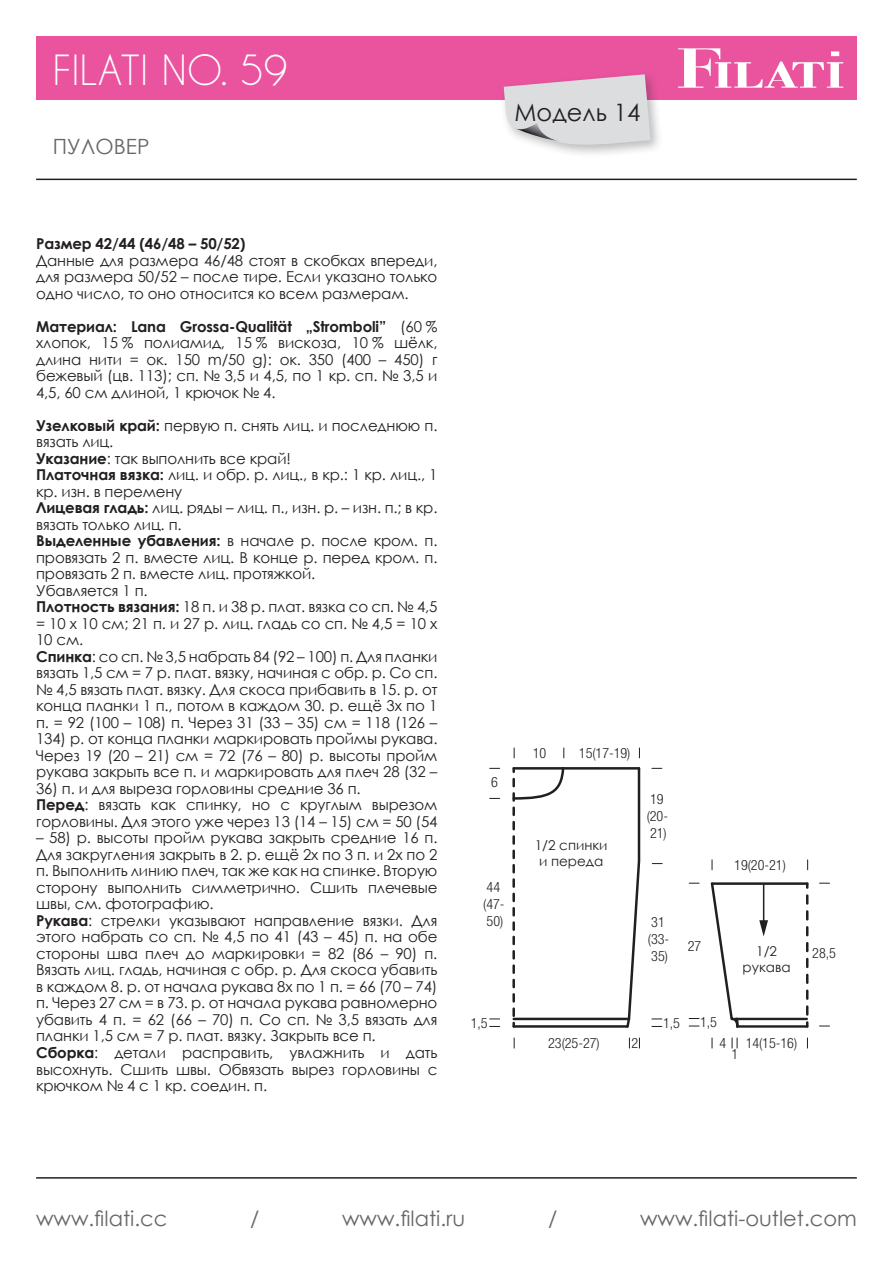
<style>
.page{position:relative;width:893px;height:1263px;background:#fff}
.page>*{position:absolute;margin:0;border:0;box-sizing:border-box;transform-origin:0 0}
.t1{font:39px "Caviar Dreams";color:#fff}
.t2{font:24px "Century Gothic";color:#231f20}
.t3{font:21px "Century Gothic";color:#67676a}
.Helv_Neue_Light_9_pt{font:15px/16.5px "Century Gothic";letter-spacing:-.01em;color:#231f20;text-align:justify}
.Helv_Neue_Light_9_pt-2{font:700 15px "Century Gothic";letter-spacing:-.01em;color:#231f20}
.t4{font:300 condensed 14.1px/17px "Helvetica Neue";color:#231f20}
.Helv_Neue_Light_9_11{font:13.5px "Century Gothic";color:#231f20}
.s1{font-weight:700}
</style>
<div class="page">
<hr style="left:36px;top:1177px;width:821px;height:1px;background:#231f20">
<hr style="left:36px;top:179px;width:821px;height:1px;background:#231f20">
<div style="left:36px;top:36px;width:821px;height:64px;background:#ea549f"></div>
<svg style="left:678px;top:48px;width:165px;height:40px"></svg>
<div style="left:499px;top:70px;width:165px;height:88px;background:#231f20;opacity:.3"></div>
<svg style="left:504px;top:74px;width:147px;height:76px;background:#dcced7"></svg>
<hr style="left:712px;top:882px;width:95px;height:3px;background:#231f20">
<svg style="left:710px;top:882px;width:30px;height:167px"></svg>
<svg style="left:806px;top:895px;width:2px;height:131px"></svg>
<hr style="left:737px;top:1025px;width:70px;height:3px;background:#231f20">
<hr style="left:735px;top:1018px;width:72px;height:2px;background:#231f20">
<hr style="left:763px;top:884px;width:1px;height:39px;background:#231f20">
<svg style="left:759px;top:920px;width:9px;height:16px"></svg>
<hr style="left:514px;top:1025px;width:113px;height:3px;background:#231f20">
<hr style="left:514px;top:1018px;width:115px;height:2px;background:#231f20">
<hr style="left:563px;top:767px;width:76px;height:3px;background:#231f20">
<svg style="left:625px;top:767px;width:16px;height:261px"></svg>
<svg style="left:512px;top:767px;width:54px;height:259px"></svg>
<p class="t1" style="left:53px;top:47px;width:236px">FILATI NO. 59</p>
<p class="t3" style="left:53px;top:131px;width:98px">ПУЛОВЕР</p>
<p class="Helv_Neue_Light_9_pt-2" style="left:36px;top:233px;width:211px">Размер 42/44 (46/48 – 50/52)</p>
<p class="Helv_Neue_Light_9_pt" style="left:36px;top:252px;width:403px">Данные для размера 46/48 стоят в скобках впереди, для размера 50/52 – после тире. Если указано только одно число, то оно относится ко всем размерам.</p>
<p class="Helv_Neue_Light_9_pt" style="left:36px;top:318px;width:403px"><span class="s1">Материал: Lana Grossa-Qualität „Stromboli”</span> (60 % хлопок, 15 % полиамид, 15 % вискоза, 10 % шёлк, длина нити = ок. 150 m/50 g): ок. 350 (400 – 450) г бежевый (цв. 113); сп. № 3,5 и 4,5, по 1 кр. сп. № 3,5 и 4,5, 60 см длиной, 1 крючок № 4.</p>
<p class="Helv_Neue_Light_9_pt" style="left:36px;top:417px;width:403px"><span class="s1">Узелковый край:</span> первую п. снять лиц. и последнюю п. вязать лиц.</p>
<p class="Helv_Neue_Light_9_pt" style="left:36px;top:450px;width:256px"><span class="s1">Указание</span>: так выполнить все край!</p>
<p class="Helv_Neue_Light_9_pt" style="left:36px;top:466px;width:403px"><span class="s1">Платочная вязка:</span> лиц. и обр. р. лиц., в кр.: 1 кр. лиц., 1 кр. изн. в перемену</p>
<p class="Helv_Neue_Light_9_pt" style="left:36px;top:499px;width:403px"><span class="s1">Лицевая гладь:</span> лиц. ряды – лиц. п., изн. р. – изн. п.; в кр. вязать только лиц. п.</p>
<p class="Helv_Neue_Light_9_pt" style="left:36px;top:532px;width:403px"><span class="s1">Выделенные убавления:</span> в начале р. после кром. п. провязать 2 п. вместе лиц. В конце р. перед кром. п. провязать 2 п. вместе лиц. протяжкой.</p>
<p class="Helv_Neue_Light_9_pt" style="left:36px;top:582px;width:113px">Убавляется 1 п.</p>
<p class="Helv_Neue_Light_9_pt" style="left:36px;top:598px;width:403px"><span class="s1">Плотность вязания:</span> 18 п. и 38 р. плат. вязка со сп. № 4,5 = 10 x 10 см; 21 п. и 27 р. лиц. гладь со сп. № 4,5 = 10 x 10 см.</p>
<p class="Helv_Neue_Light_9_pt" style="left:36px;top:648px;width:403px"><span class="s1">Спинка</span>: со сп. № 3,5 набрать 84 (92 – 100) п. Для планки вязать 1,5 см = 7 р. плат. вязку, начиная с обр. р. Со сп. № 4,5 вязать плат. вязку. Для скоса прибавить в 15. р. от конца планки 1 п., потом в каждом 30. р. ещё 3x по 1 п. = 92 (100 – 108) п. Через 31 (33 – 35) см = 118 (126 – 134) р. от конца планки маркировать проймы рукава.<br>Через 19 (20 – 21) см = 72 (76 – 80) р. высоты пройм рукава закрыть все п. и маркировать для плеч 28 (32 –</p>
<p class="Helv_Neue_Light_9_pt" style="left:36px;top:780px;width:326px">36) п. и для выреза горловины средние 36 п.</p>
<p class="Helv_Neue_Light_9_pt" style="left:36px;top:796px;width:403px"><span class="s1">Перед</span>: вязать как спинку, но с круглым вырезом горловины. Для этого уже через 13 (14 – 15) см = 50 (54</p>
<p class="Helv_Neue_Light_9_pt" style="left:36px;top:829px;width:403px">– 58) р. высоты пройм рукава закрыть средние 16 п.<br>Для закругления закрыть в 2. р. ещё 2x по 3 п. и 2x по 2 п. Выполнить линию плеч, так же как на спинке. Вторую сторону выполнить симметрично. Сшить плечевые швы, см. фотографию.</p>
<p class="Helv_Neue_Light_9_pt" style="left:36px;top:912px;width:403px"><span class="s1">Рукава</span>: стрелки указывают направление вязки. Для этого набрать со сп. № 4,5 по 41 (43 – 45) п. на обе стороны шва плеч до маркировки = 82 (86 – 90) п.<br>Вязать лиц. гладь, начиная с обр. р. Для скоса убавить в каждом 8. р. от начала рукава 8x по 1 п. = 66 (70 – 74) п. Через 27 см = в 73. р. от начала рукава равномерно убавить 4 п. = 62 (66 – 70) п. Со сп. № 3,5 вязать для планки 1,5 см = 7 р. плат. вязку. Закрыть все п.</p>
<p class="Helv_Neue_Light_9_pt" style="left:36px;top:1044px;width:403px"><span class="s1">Сборка</span>: детали расправить, увлажнить и дать высохнуть. Сшить швы. Обвязать вырез горловины с крючком № 4 с 1 кр. соедин. п.</p>
<p class="t4" style="left:351px;top:886px;width:66px">Rücken- und</p>
<p class="t4" style="left:351px;top:920px;width:30px">Hälfte</p>
<p class="t2" style="left:515px;top:96px;width:127px">Модель 14</p>
<p class="t4" style="left:491px;top:774px;width:8px">6</p>
<p class="t4" style="left:483px;top:878px;width:23px">44 (47-<br>50)</p>
<p class="t4" style="left:533px;top:744px;width:15px">10</p>
<p class="t4" style="left:579px;top:744px;width:53px">15(17-19)</p>
<p class="Helv_Neue_Light_9_11" style="left:535px;top:835px;width:74px">1/2 спинки</p>
<p class="Helv_Neue_Light_9_11" style="left:539px;top:852px;width:66px">и переда</p>
<p class="t4" style="left:647px;top:791px;width:23px">19 (20-<br>21)</p>
<p class="t4" style="left:648px;top:914px;width:23px">31 (33-<br>35)</p>
<p class="t4" style="left:688px;top:937px;width:15px">27</p>
<p class="t4" style="left:734px;top:856px;width:53px">19(20-21)</p>
<p class="Helv_Neue_Light_9_11" style="left:756px;top:941px;width:22px">1/2</p>
<p class="Helv_Neue_Light_9_11" style="left:743px;top:958px;width:49px">рукава</p>
<p class="t4" style="left:812px;top:944px;width:25px">28,5</p>
<p class="t4" style="left:471px;top:1015px;width:18px">1,5</p>
<p class="t4" style="left:663px;top:1014px;width:18px">1,5</p>
<p class="t4" style="left:548px;top:1035px;width:53px">23(25-27)</p>
<p class="t4" style="left:631px;top:1035px;width:8px">2</p>
<p class="t4" style="left:700px;top:1013px;width:18px">1,5</p>
<p class="t4" style="left:719px;top:1035px;width:8px">4</p>
<p class="t4" style="left:746px;top:1034px;width:53px">14(15-16)</p>
<p class="t4" style="left:732px;top:1046px;width:8px">1</p>
<p class="t3" style="left:36px;top:1204px;width:133px">www.filati.cc</p>
<p class="t3" style="left:250px;top:1204px;width:11px">/</p>
<p class="t3" style="left:342px;top:1204px;width:125px">www.filati.ru</p>
<p class="t3" style="left:548px;top:1204px;width:11px">/</p>
<p class="t3" style="left:640px;top:1204px;width:218px">www.filati-outlet.com</p>
</div>
